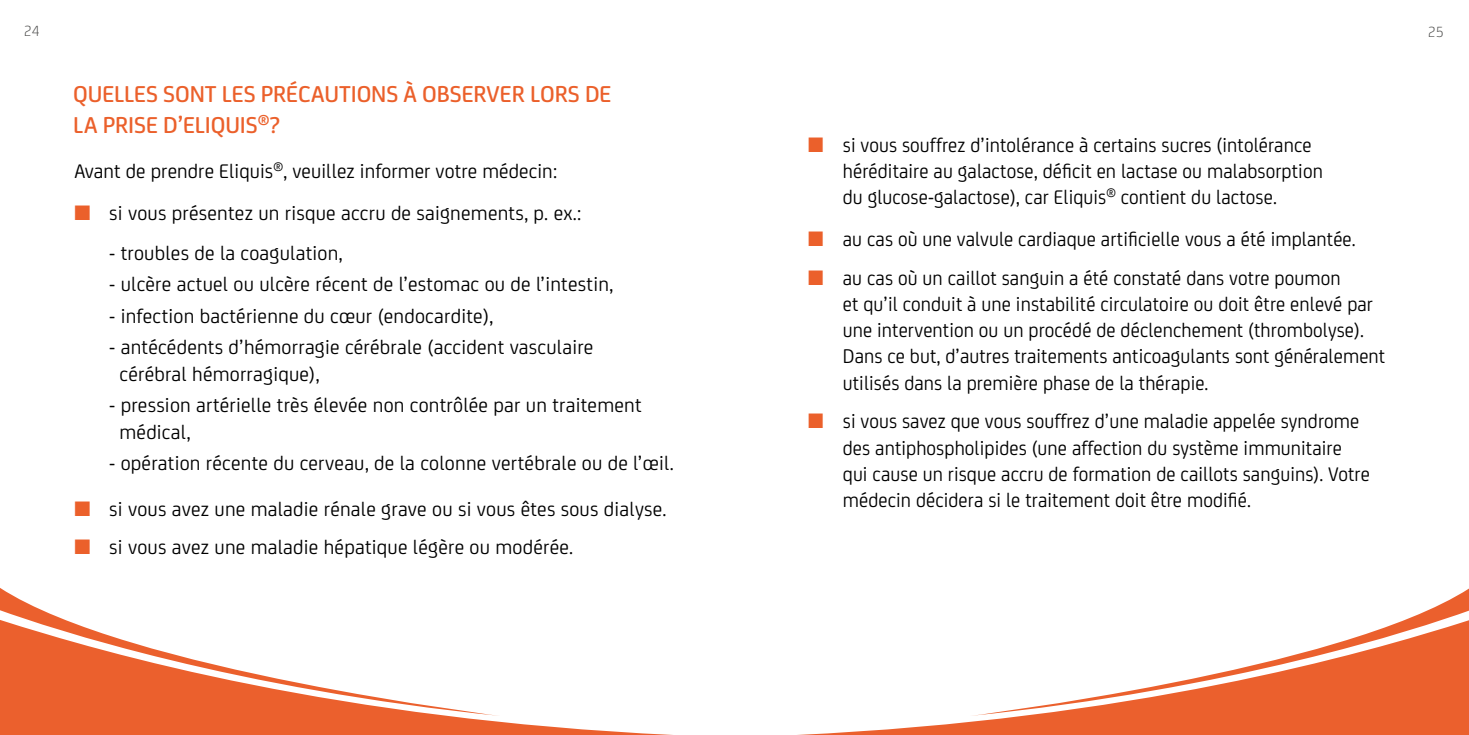
<style>
.page{position:relative;width:1469px;height:735px;background:#fff}
.page>*{position:absolute;margin:0;border:0;box-sizing:border-box;transform-origin:0 0}
.t1{font:500 24.5px/31.5px "FS Joey";letter-spacing:-.005em;color:#eb602b}
.t2{font:21px/26.2px "FS Joey";letter-spacing:.005em;color:#000;scale:.96 1}
.t3{font:21px/26.2px "FS Joey";letter-spacing:.005em;color:#000}
.t4{font:300 15.75px "FS Joey";color:#4a4a49}
.s1{color:#eb602d}
.s2{color:#eb602b}
</style>
<div class="page">
<svg style="left:817px;top:715px;width:651px;height:19px"></svg>
<svg style="left:978px;top:589px;width:490px;height:126px"></svg>
<svg style="left:0;top:715px;width:653px;height:19px"></svg>
<svg style="left:0;top:588px;width:492px;height:127px"></svg>
<p class="t4" style="left:24px;top:19px;width:18px">24</p>
<p class="t4" style="left:1427px;top:20px;width:18px">25</p>
<p class="t1" style="left:73px;top:76px;width:540px">QUELLES SONT LES PRÉCAUTIONS À OBSERVER LORS DE<br>LA PRISE D<span class="s1">’</span>ELIQUIS<sup>®</sup>?</p>
<p class="t3" style="left:74px;top:157px;width:485px">Avant de prendre Eliquis<sup>®</sup>, veuillez informer votre médecin:</p>
<p class="t3" style="left:74px;top:198px;width:509px"><span class="s2">■</span> si vous présentez un risque accru de saignements, p. ex.:</p>
<p class="t3" style="left:109px;top:238px;width:235px">- troubles de la coagulation,</p>
<p class="t3" style="left:109px;top:270px;width:506px">- ulcère actuel ou ulcère récent de l’estomac ou de l’intestin,</p>
<p class="t3" style="left:109px;top:301px;width:386px">- infection bactérienne du cœur (endocardite),</p>
<p class="t3" style="left:119px;top:333px;width:475px;text-indent:-10px">- antécédents d’hémorragie cérébrale (accident vasculaire cérébral hémorragique),</p>
<p class="t3" style="left:119px;top:391px;width:524px;text-indent:-10px">- pression artérielle très élevée non contrôlée par un traitement médical,</p>
<p class="t3" style="left:109px;top:448px;width:566px">- opération récente du cerveau, de la colonne vertébrale ou de l’œil.</p>
<p class="t3" style="left:74px;top:494px;width:593px"><span class="s2">■</span> si vous avez une maladie rénale grave ou si vous êtes sous dialyse.</p>
<p class="t3" style="left:74px;top:532px;width:500px"><span class="s2">■</span> si vous avez une maladie hépatique légère ou modérée.</p>
<p class="t2" style="left:842px;top:130px;width:501px;text-indent:-35px"><span class="s2">■</span> si vous souffrez d’intolérance à certains sucres (intolérance héréditaire au galactose, déficit en lactase ou malabsorption du glucose-galactose), car Eliquis<sup>®</sup> contient du lactose.</p>
<p class="t2" style="left:808px;top:225px;width:572px"><span class="s2">■</span> au cas où une valvule cardiaque artificielle vous a été implantée.</p>
<p class="t2" style="left:842px;top:263px;width:566px;text-indent:-35px"><span class="s2">■</span> au cas où un caillot sanguin a été constaté dans votre poumon<br>et qu’il conduit à une instabilité circulatoire ou doit être enlevé par une intervention ou un procédé de déclenchement (thrombolyse).<br>Dans ce but, d’autres traitements anticoagulants sont généralement utilisés dans la première phase de la thérapie.</p>
<p class="t2" style="left:842px;top:407px;width:550px;text-indent:-35px"><span class="s2">■</span> si vous savez que vous souffrez d’une maladie appelée syndrome des antiphospholipides (une affection du système immunitaire qui cause un risque accru de formation de caillots sanguins). Votre médecin décidera si le traitement doit être modifié.</p>
</div>
